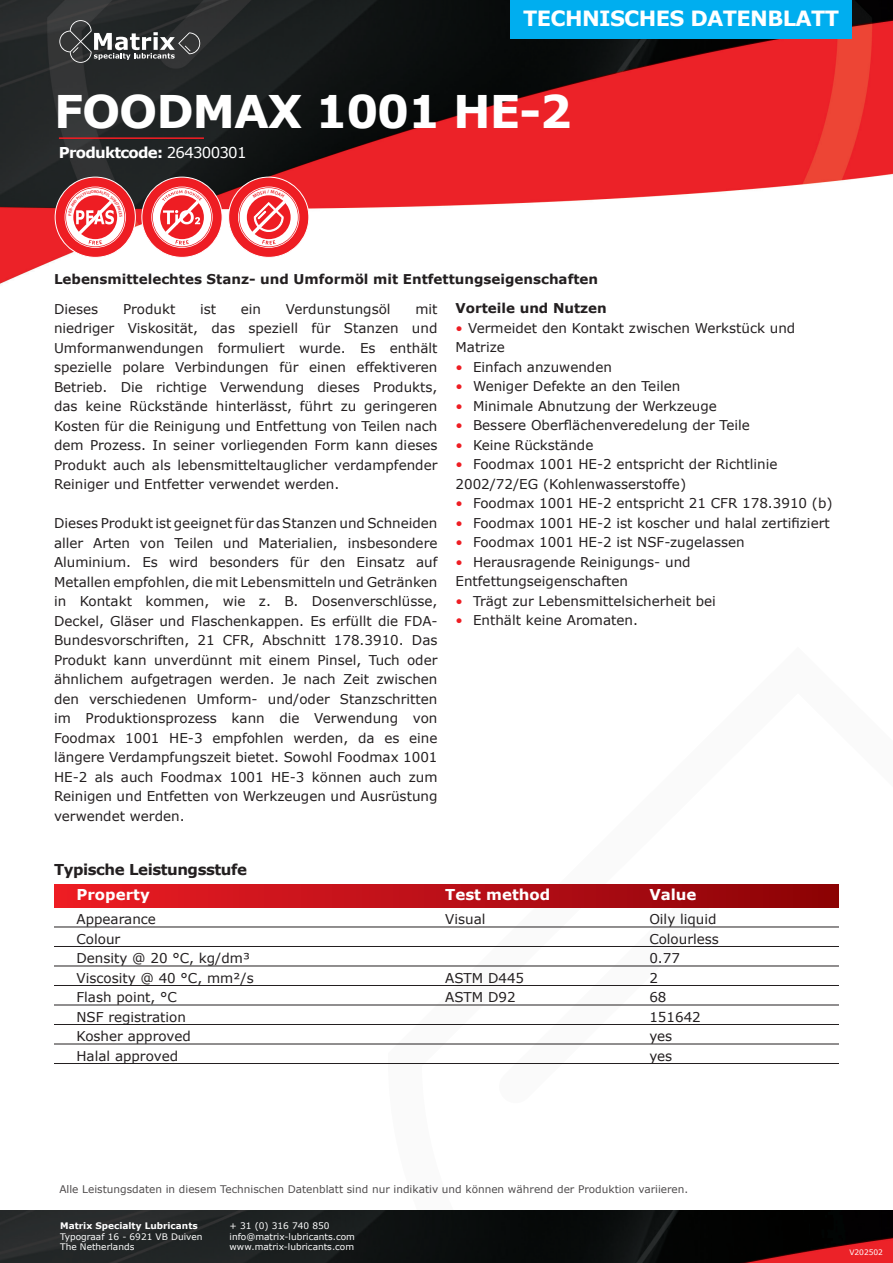
<style>
.page{position:relative;width:893px;height:1263px;background:#fff}
.page>*{position:absolute;margin:0;border:0;box-sizing:border-box;transform-origin:0 0}
.t1{font:700 45px "Verdana";letter-spacing:-.025em;color:#fff}
.t2{font:700 21px "Verdana";letter-spacing:-.03em;color:#fff}
.t3{font:700 15px "Verdana";color:#fff}
.t4{font:700 15px "Verdana";letter-spacing:-.03em;color:#231f20}
.t5{font:700 15px "Verdana";letter-spacing:-.05em;color:#fff}
.t6{font:13.5px/19.5px "Verdana";color:#231f20}
.t7{font:700 13.5px "Verdana";color:#231f20}
.t8{font:10.5px "Verdana";color:#231f20}
.t9{font:9px/10.5px "Verdana";color:#fff}
.t10{font:700 9px "Verdana";color:#fff}
.t11{font:7.5px "Verdana";color:#fff}
.s1{font-weight:400}
.s2{color:#ee1d23}
</style>
<div class="page">
<img style="left:0;top:0;width:893px;height:284px">
<svg style="left:388px;top:884px;width:505px;height:327px"></svg>
<div style="left:510px;top:0;width:342px;height:38px;background:#00aeef"></div>
<svg style="left:59px;top:20px;width:141px;height:43px;background:#4f5152"></svg>
<img style="left:0;top:1211px;width:893px;height:52px">
<div style="left:54px;top:885px;width:785px;height:23px;background:linear-gradient(to right,#ec1d26,#8a0207)"></div>
<hr style="left:54px;top:927px;width:785px;height:1px;background:#231f20">
<hr style="left:54px;top:946px;width:785px;height:1px;background:#231f20">
<hr style="left:54px;top:966px;width:785px;height:1px;background:#231f20">
<hr style="left:54px;top:985px;width:785px;height:1px;background:#231f20">
<hr style="left:54px;top:1005px;width:785px;height:1px;background:#231f20">
<hr style="left:54px;top:1024px;width:785px;height:1px;background:#231f20">
<hr style="left:54px;top:1044px;width:785px;height:1px;background:#231f20">
<hr style="left:54px;top:1063px;width:785px;height:1px;background:#231f20">
<hr style="left:59px;top:137px;width:145px;height:2px;background:#ee1d23">
<svg style="left:55px;top:177px;width:254px;height:81px"></svg>
<h2 class="t2" style="left:523px;top:5px;width:318px">TECHNISCHES DATENBLATT</h2>
<h1 class="t1" style="left:54px;top:83px;width:519px">FOODMAX 1001 HE-2</h1>
<p class="t5" style="left:59px;top:143px;width:189px">Produktcode: <span class="s1">264300301</span></p>
<p class="t7" style="left:54px;top:270px;width:546px">Lebensmittelechtes Stanz- und Umformöl mit Entfettungseigenschaften</p>
<p class="t6" style="left:54px;top:299px;width:46px">Dieses</p>
<p class="t6" style="left:123px;top:299px;width:54px">Produkt</p>
<p class="t6" style="left:200px;top:299px;width:18px">ist</p>
<p class="t6" style="left:241px;top:299px;width:22px">ein</p>
<p class="t6" style="left:286px;top:299px;width:106px">Verdunstungsöl</p>
<p class="t6" style="left:54px;top:299px;width:385px;text-align:justify;text-indent:361px">mit niedriger Viskosität, das speziell für Stanzen und Umformanwendungen formuliert wurde. Es enthält spezielle polare Verbindungen für einen effektiveren Betrieb. Die richtige Verwendung dieses Produkts, das keine Rückstände hinterlässt, führt zu geringeren Kosten für die Reinigung und Entfettung von Teilen nach dem Prozess. In seiner vorliegenden Form kann dieses Produkt auch als lebensmitteltauglicher verdampfender Reiniger und Entfetter verwendet werden.</p>
<p class="t6" style="left:54px;top:514px;width:385px;text-align:justify">Dieses Produkt ist geeignet für das Stanzen und Schneiden aller Arten von Teilen und Materialien, insbesondere Aluminium. Es wird besonders für den Einsatz auf Metallen empfohlen, die mit Lebensmitteln und Getränken in Kontakt kommen, wie z. B. Dosenverschlüsse, Deckel, Gläser und Flaschenkappen. Es erfüllt die FDA-Bundesvorschriften, 21 CFR, Abschnitt 178.3910. Das Produkt kann unverdünnt mit einem Pinsel, Tuch oder ähnlichem aufgetragen werden. Je nach Zeit zwischen den verschiedenen Umform- und/oder Stanzschritten im Produktionsprozess kann die Verwendung von Foodmax 1001 HE-3 empfohlen werden, da es eine längere Verdampfungszeit bietet. Sowohl Foodmax 1001<br>HE-2 als auch Foodmax 1001 HE-3 können auch zum Reinigen und Entfetten von Werkzeugen und Ausrüstung verwendet werden.</p>
<p class="t7" style="left:455px;top:300px;width:153px">Vorteile und Nutzen</p>
<p class="t6" style="left:455px;top:318px;width:341px"><span class="s2">•</span> Vermeidet den Kontakt zwischen Werkstück und<br>Matrize</p>
<p class="t6" style="left:455px;top:357px;width:158px"><span class="s2">•</span> Einfach anzuwenden</p>
<p class="t6" style="left:455px;top:377px;width:226px"><span class="s2">•</span> Weniger Defekte an den Teilen</p>
<p class="t6" style="left:455px;top:396px;width:263px"><span class="s2">•</span> Minimale Abnutzung der Werkzeuge</p>
<p class="t6" style="left:455px;top:416px;width:296px"><span class="s2">•</span> Bessere Oberflächenveredelung der Teile</p>
<p class="t6" style="left:455px;top:435px;width:139px"><span class="s2">•</span> Keine Rückstände</p>
<p class="t6" style="left:455px;top:455px;width:324px"><span class="s2">•</span> Foodmax 1001 HE-2 entspricht der Richtlinie<br>2002/72/EG (Kohlenwasserstoffe)</p>
<p class="t6" style="left:455px;top:494px;width:379px"><span class="s2">•</span> Foodmax 1001 HE-2 entspricht 21 CFR 178.3910 (b)</p>
<p class="t6" style="left:455px;top:513px;width:376px"><span class="s2">•</span> Foodmax 1001 HE-2 ist koscher und halal zertifiziert</p>
<p class="t6" style="left:455px;top:533px;width:291px"><span class="s2">•</span> Foodmax 1001 HE-2 ist NSF-zugelassen</p>
<p class="t6" style="left:455px;top:552px;width:237px"><span class="s2">•</span> Herausragende Reinigungs- und<br>Entfettungseigenschaften</p>
<p class="t6" style="left:455px;top:591px;width:262px"><span class="s2">•</span> Trägt zur Lebensmittelsicherheit bei</p>
<p class="t6" style="left:455px;top:611px;width:184px"><span class="s2">•</span> Enthält keine Aromaten.</p>
<p class="t4" style="left:54px;top:860px;width:195px">Typische Leistungsstufe</p>
<p class="t3" style="left:76px;top:885px;width:75px">Property</p>
<p class="t3" style="left:445px;top:885px;width:107px">Test method</p>
<p class="t3" style="left:649px;top:885px;width:49px">Value</p>
<p class="t6" style="left:76px;top:910px;width:81px">Appearance</p>
<p class="t6" style="left:445px;top:910px;width:42px">Visual</p>
<p class="t6" style="left:649px;top:910px;width:69px">Oily liquid</p>
<p class="t6" style="left:76px;top:929px;width:45px">Colour</p>
<p class="t6" style="left:649px;top:929px;width:71px">Colourless</p>
<p class="t6" style="left:76px;top:949px;width:175px">Density @ 20 °C, kg/dm³</p>
<p class="t6" style="left:649px;top:949px;width:32px">0.77</p>
<p class="t6" style="left:76px;top:968px;width:179px">Viscosity @ 40 °C, mm²/s</p>
<p class="t6" style="left:445px;top:968px;width:81px">ASTM D445</p>
<p class="t6" style="left:649px;top:968px;width:10px">2</p>
<p class="t6" style="left:76px;top:988px;width:102px">Flash point, °C</p>
<p class="t6" style="left:445px;top:988px;width:72px">ASTM D92</p>
<p class="t6" style="left:649px;top:988px;width:19px">68</p>
<p class="t6" style="left:76px;top:1007px;width:111px">NSF registration</p>
<p class="t6" style="left:649px;top:1007px;width:53px">151642</p>
<p class="t6" style="left:76px;top:1027px;width:116px">Kosher approved</p>
<p class="t6" style="left:649px;top:1027px;width:24px">yes</p>
<p class="t6" style="left:76px;top:1046px;width:103px">Halal approved</p>
<p class="t6" style="left:649px;top:1046px;width:24px">yes</p>
<p class="t8" style="left:59px;top:1183px;width:630px">Alle Leistungsdaten in diesem Technischen Datenblatt sind nur indikativ und können während der Produktion variieren.</p>
<p class="t10" style="left:60px;top:1220px;width:139px">Matrix Specialty Lubricants</p>
<p class="t9" style="left:60px;top:1231px;width:144px">Typograaf 16 - 6921 VB Duiven<br>The Netherlands</p>
<p class="t9" style="left:230px;top:1221px;width:127px">+ 31 (0) 316 740 850 info@matrix-lubricants.com www.matrix-lubricants.com</p>
<p class="t11" style="left:849px;top:1247px;width:35px">V202502</p>
</div>
